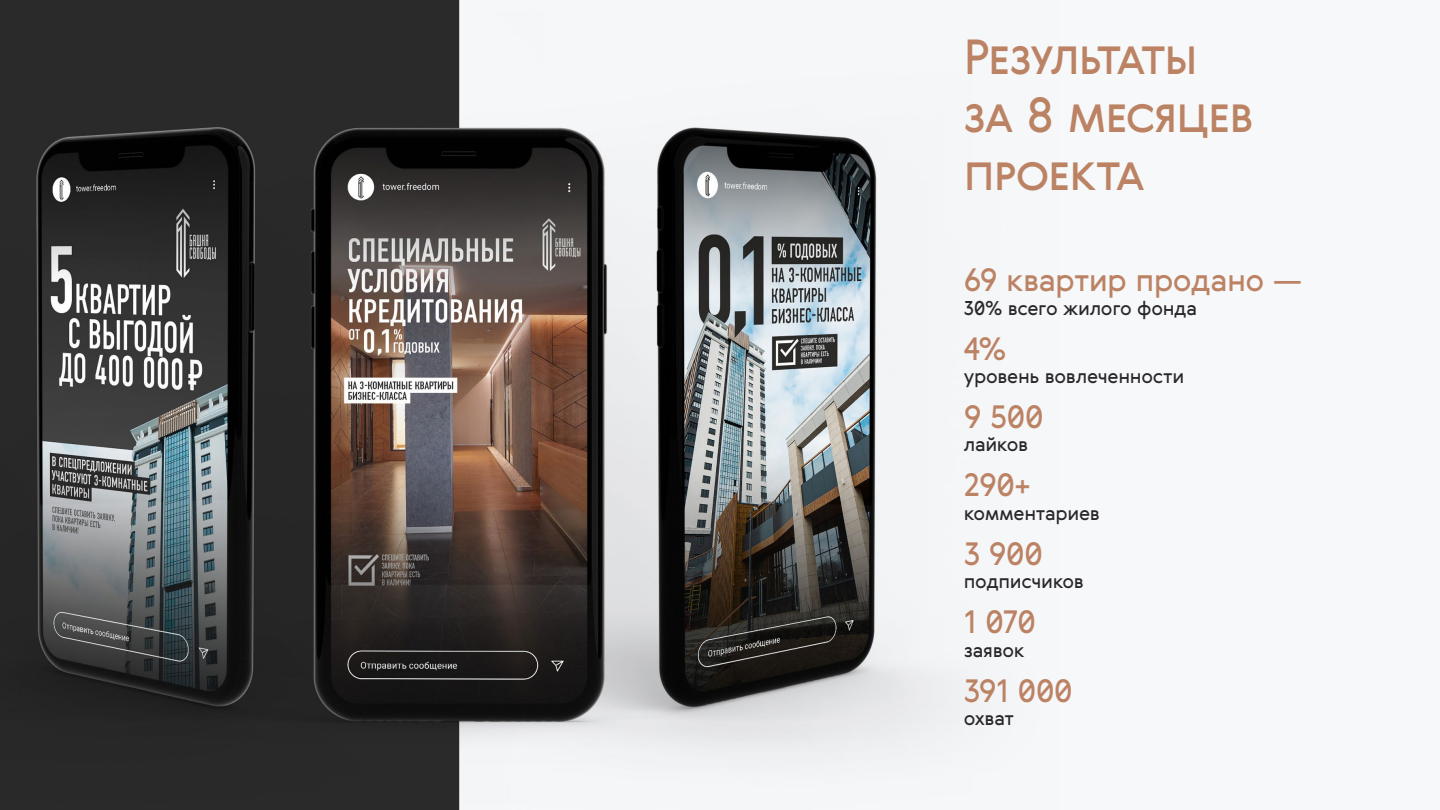
<style>
.page{position:relative;width:1440px;height:810px;background:#fff}
.page>*{position:absolute;margin:0;border:0;box-sizing:border-box;transform-origin:0 0}
.t1{font:48px/57.6px "Gerbera";letter-spacing:-.035em;color:#bc8264}
.t2{font:31.5px "Gerbera";letter-spacing:-.03em;color:#bc8264}
.t3{font:19.5px "Gerbera";letter-spacing:-.015em;color:#29272c}
</style>
<div class="page">
<img style="left:0;top:0;width:1024px;height:810px">
<h1 class="t1" style="left:964px;top:27px;width:292px">Результаты за 8 месяцев проекта</h1>
<h2 class="t2" style="left:964px;top:258px;width:340px">69 квартир продано —</h2>
<p class="t3" style="left:964px;top:294px;width:235px">30% всего жилого фонда</p>
<h2 class="t2" style="left:964px;top:327px;width:44px">4%</h2>
<p class="t3" style="left:964px;top:363px;width:222px">уровень вовлеченности</p>
<h2 class="t2" style="left:964px;top:395px;width:82px">9 500</h2>
<p class="t3" style="left:964px;top:431px;width:66px">лайков</p>
<h2 class="t2" style="left:964px;top:464px;width:69px">290+</h2>
<p class="t3" style="left:964px;top:499px;width:138px">комментариев</p>
<h2 class="t2" style="left:964px;top:532px;width:81px">3 900</h2>
<p class="t3" style="left:964px;top:568px;width:122px">подписчиков</p>
<h2 class="t2" style="left:964px;top:600px;width:74px">1 070</h2>
<p class="t3" style="left:964px;top:636px;width:62px">заявок</p>
<h2 class="t2" style="left:964px;top:669px;width:111px">391 000</h2>
<p class="t3" style="left:964px;top:705px;width:52px">охват</p>
</div>
